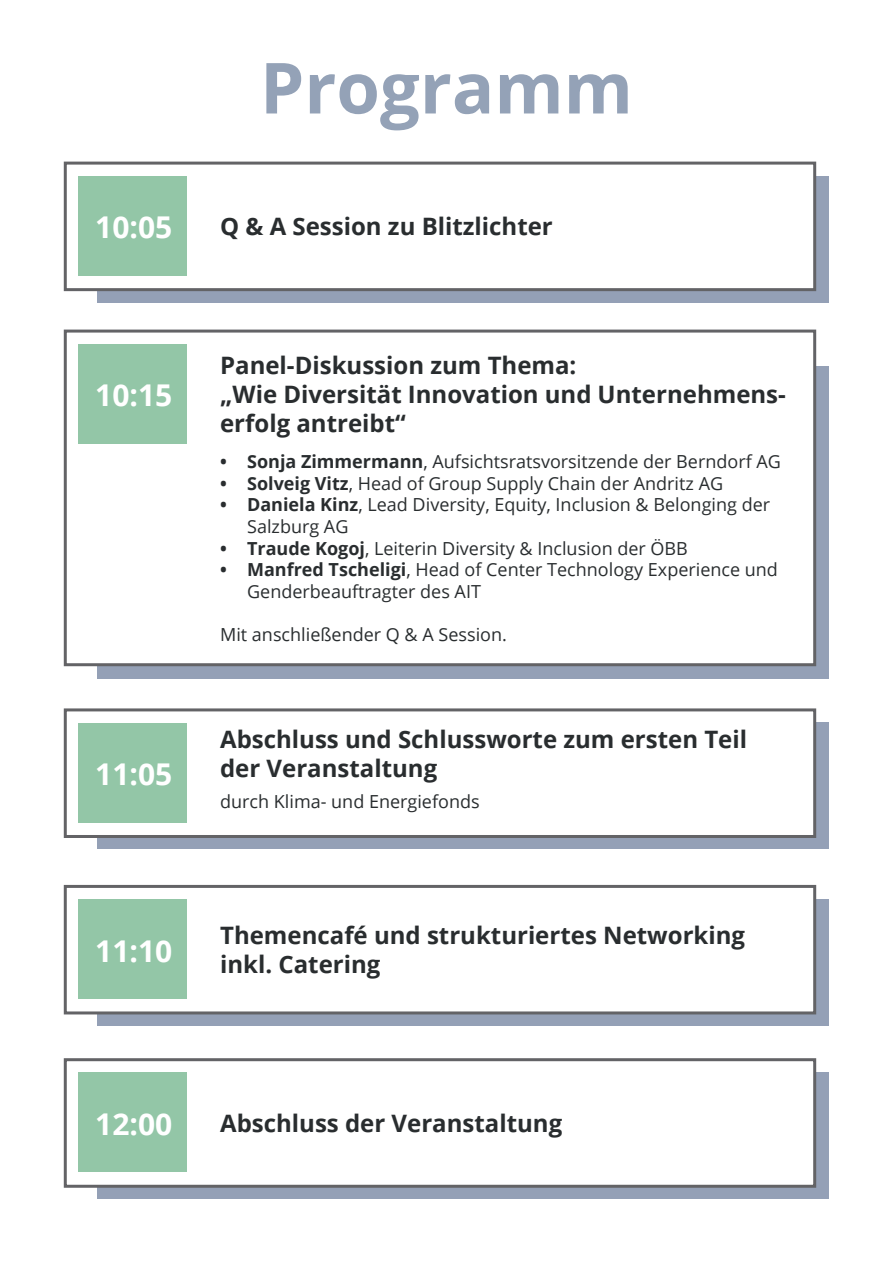
<style>
.page{position:relative;width:893px;height:1263px;background:#fff}
.page>*{position:absolute;margin:0;border:0;box-sizing:border-box;transform-origin:0 0}
.t1{font:700 70.5px "Open Sans";color:#94a2b7}
.t2{font:700 30px "Open Sans";color:#fff}
.t3{font:700 24px/28.8px "Open Sans";color:#292d2f}
.t4{font:18px/21.6px "Open Sans";color:#292d2f}
.s1{font-weight:700}
</style>
<div class="page">
<div style="left:98px;top:723px;width:731px;height:126px;background:#94a0b6"></div>
<div style="left:98px;top:366px;width:731px;height:312px;background:#94a0b6"></div>
<div style="left:64px;top:330px;width:752px;height:336px;background:#fff;border:3px solid #636366"></div>
<div style="left:78px;top:344px;width:108px;height:100px;background:#93c6a7"></div>
<div style="left:64px;top:708px;width:752px;height:130px;background:#fff;border:3px solid #636366"></div>
<div style="left:98px;top:899px;width:731px;height:127px;background:#94a0b6"></div>
<div style="left:64px;top:885px;width:752px;height:129px;background:#fff;border:3px solid #636366"></div>
<div style="left:78px;top:723px;width:108px;height:100px;background:#93c6a7"></div>
<div style="left:78px;top:899px;width:108px;height:100px;background:#93c6a7"></div>
<div style="left:98px;top:1072px;width:731px;height:127px;background:#94a0b6"></div>
<div style="left:64px;top:1058px;width:752px;height:130px;background:#fff;border:3px solid #636366"></div>
<div style="left:98px;top:176px;width:731px;height:126px;background:#94a0b6"></div>
<div style="left:64px;top:162px;width:752px;height:129px;background:#fff;border:3px solid #636366"></div>
<div style="left:78px;top:176px;width:108px;height:100px;background:#93c6a7"></div>
<div style="left:78px;top:1072px;width:108px;height:100px;background:#93c6a7"></div>
<h1 class="t1" style="left:260px;top:38px;width:374px">Programm</h1>
<h2 class="t2" style="left:95px;top:206px;width:79px">10:05</h2>
<h3 class="t3" style="left:220px;top:211px;width:334px">Q &amp; A Session zu Blitzlichter</h3>
<h2 class="t2" style="left:95px;top:374px;width:79px">10:15</h2>
<h2 class="t2" style="left:95px;top:753px;width:79px">11:05</h2>
<h2 class="t2" style="left:95px;top:929px;width:79px">11:10</h2>
<h3 class="t3" style="left:220px;top:350px;width:567px">Panel-Diskussion zum Thema:<br>„Wie Diversität Innovation und Unternehmens&shy;erfolg antreibt“</h3>
<p class="t4" style="left:220px;top:450px;width:562px"><span class="s1">• Sonja Zimmermann</span>, Aufsichtsratsvorsitzende der Berndorf AG</p>
<p class="t4" style="left:220px;top:472px;width:504px"><span class="s1">• Solveig Vitz</span>, Head of Group Supply Chain der Andritz AG</p>
<p class="t4" style="left:247px;top:494px;width:525px;text-indent:-27px"><span class="s1">• Daniela Kinz</span>, Lead Diversity, Equity, Inclusion &amp; Belonging der<br>Salzburg AG</p>
<p class="t4" style="left:220px;top:537px;width:469px"><span class="s1">• Traude Kogoj</span>, Leiterin Diversity &amp; Inclusion der ÖBB</p>
<p class="t4" style="left:247px;top:558px;width:532px;text-indent:-27px"><span class="s1">• Manfred Tscheligi</span>, Head of Center Technology Experience und<br>Genderbeauftragter des AIT</p>
<p class="t4" style="left:220px;top:623px;width:288px">Mit anschließender Q &amp; A Session.</p>
<h3 class="t3" style="left:220px;top:724px;width:528px">Abschluss und Schlussworte zum ersten Teil der Veranstaltung</h3>
<p class="t4" style="left:220px;top:790px;width:261px">durch Klima- und Energiefonds</p>
<h3 class="t3" style="left:220px;top:920px;width:526px">Themencafé und strukturiertes Networking inkl. Catering</h3>
<h2 class="t2" style="left:95px;top:1103px;width:79px">12:00</h2>
<h3 class="t3" style="left:220px;top:1108px;width:344px">Abschluss der Veranstaltung</h3>
</div>
